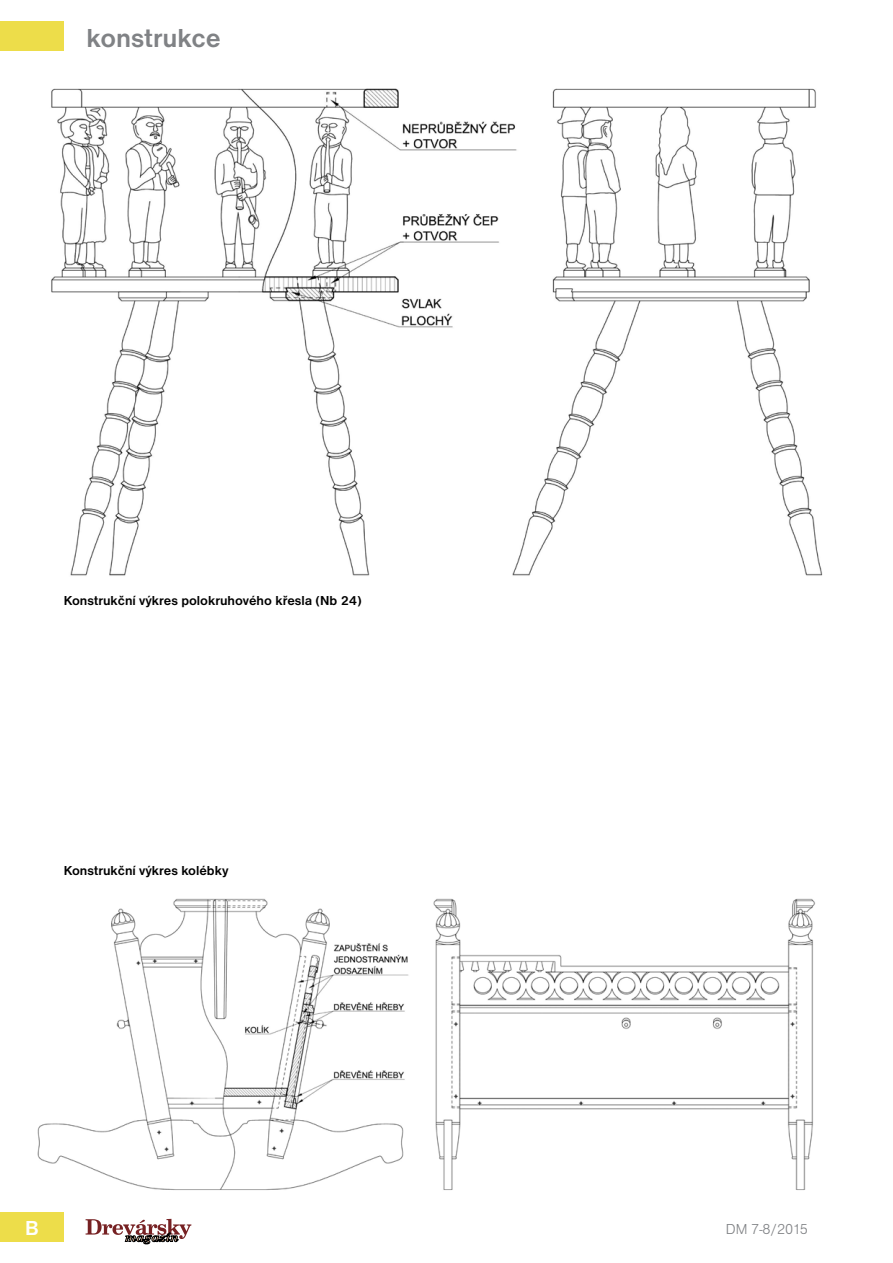
<style>
.page{position:relative;width:893px;height:1263px;background:#fff}
.page>*{position:absolute;margin:0;border:0;box-sizing:border-box;transform-origin:0 0}
.t1{font:700 27px "Nimbus San DEE";color:#808285}
.t2{font:700 21px "Nimbus San DEE";color:#fff}
.t3{font:15px "Nimbus San DEE Ligh";letter-spacing:-.02em;color:#808285}
.t4{font:700 13.5px "Nimbus San DEE";color:#000}
</style>
<div class="page">
<div style="left:0;top:1212px;width:64px;height:30px;background:#eddd4a"></div>
<div style="left:0;top:21px;width:64px;height:30px;background:#eddd4a"></div>
<svg style="left:86px;top:1219px;width:105px;height:25px"></svg>
<img style="left:51px;top:88px;width:772px;height:488px">
<img style="left:37px;top:898px;width:778px;height:292px">
<h1 class="t1" style="left:87px;top:23px;width:136px">konstrukce</h1>
<p class="t4" style="left:64px;top:593px;width:299px">Konstrukční výkres polokruhového křesla (Nb 24)</p>
<p class="t4" style="left:64px;top:863px;width:166px">Konstrukční výkres kolébky</p>
<h2 class="t2" style="left:25px;top:1216px;width:15px">B</h2>
<p class="t3" style="left:726px;top:1220px;width:84px">DM 7-8/2015</p>
</div>
